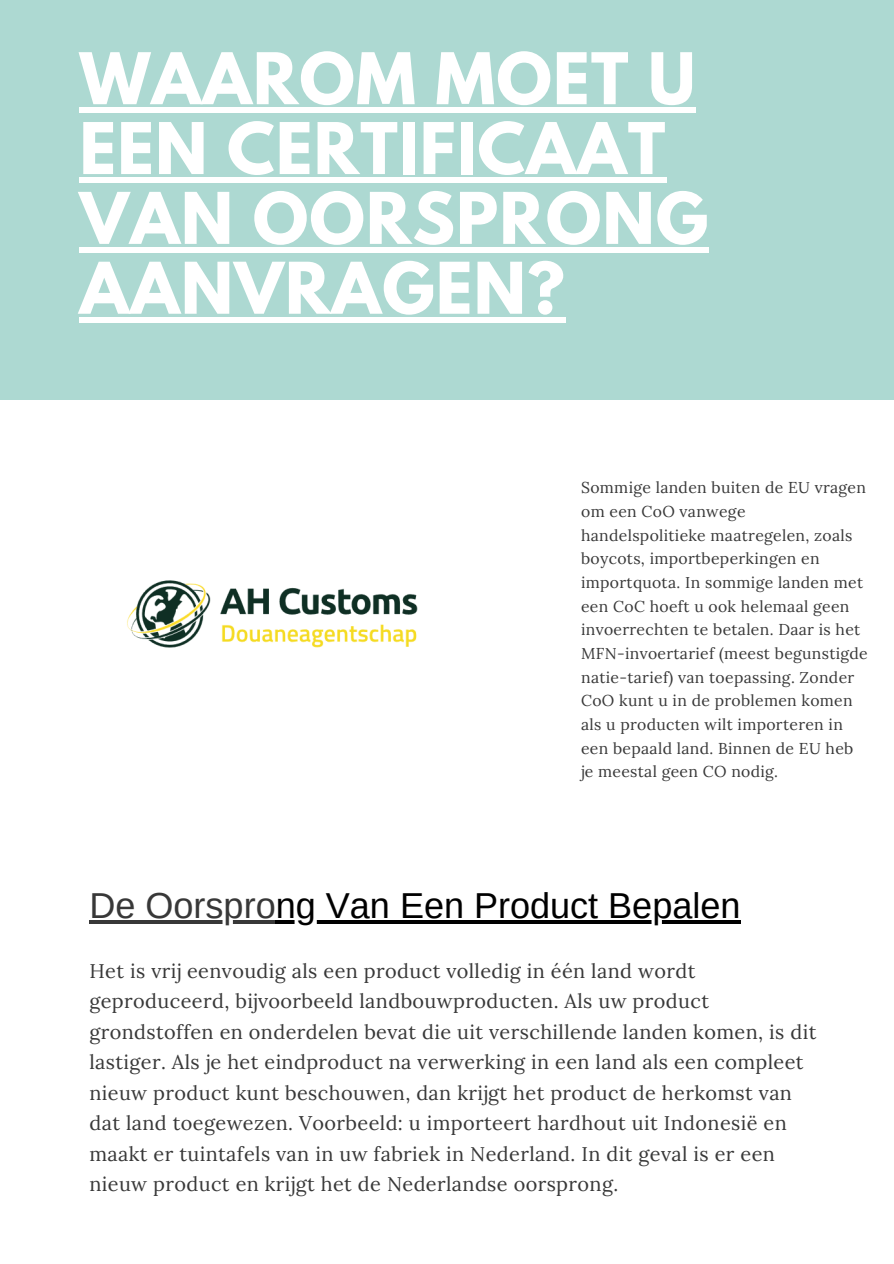
<style>
.page{position:relative;width:894px;height:1264px;background:#fff}
.page>*{position:absolute;margin:0;border:0;box-sizing:border-box;transform-origin:0 0}
.t1{font:700 63px/69.8px "League Spartan";letter-spacing:.02em;color:#fff}
.t2{font:36px "Arimo";color:#000}
.t3{font:19.8px/30.5px "Lora";letter-spacing:.02em;color:#383838}
.t4{font:15.75px/23.7px "Lora";letter-spacing:.02em;color:#383838}
.s1{color:#383838}
</style>
<div class="page">
<div style="left:0;top:0;width:893px;height:400px;background:#add9d2"></div>
<div style="left:79px;top:108px;width:617px;height:5px;background:#fff"></div>
<div style="left:79px;top:177px;width:587px;height:6px;background:#fff"></div>
<div style="left:79px;top:247px;width:630px;height:6px;background:#fff"></div>
<div style="left:79px;top:317px;width:487px;height:6px;background:#fff"></div>
<img style="left:127px;top:580px;width:291px;height:68px">
<hr style="left:89px;top:920px;width:187px;height:4px;background:#383838">
<hr style="left:276px;top:920px;width:464px;height:4px;background:#000">
<p class="t1" style="left:79px;top:52px;width:630px">WAAROM MOET U<br>EEN CERTIFICAAT<br>VAN OORSPRONG<br>AANVRAGEN?</p>
<p class="t4" style="left:581px;top:476px;width:288px">Sommige landen buiten de EU vragen om een CoO vanwege handelspolitieke maatregelen, zoals boycots, importbeperkingen en importquota. In sommige landen met een CoC hoeft u ook helemaal geen invoerrechten te betalen. Daar is het<br>MFN-invoertarief (meest begunstigde natie-tarief) van toepassing. Zonder<br>CoO kunt u in de problemen komen als u producten wilt importeren in een bepaald land. Binnen de EU heb je meestal geen CO nodig.</p>
<p class="t2" style="left:89px;top:885px;width:652px"><span class="s1">De Oorspro</span>ng Van Een Product Bepalen</p>
<p class="t3" style="left:89px;top:955px;width:728px">Het is vrij eenvoudig als een product volledig in één land wordt geproduceerd, bijvoorbeeld landbouwproducten. Als uw product grondstoffen en onderdelen bevat die uit verschillende landen komen, is dit lastiger. Als je het eindproduct na verwerking in een land als een compleet nieuw product kunt beschouwen, dan krijgt het product de herkomst van dat land toegewezen. Voorbeeld: u importeert hardhout uit Indonesië en maakt er tuintafels van in uw fabriek in Nederland. In dit geval is er een nieuw product en krijgt het de Nederlandse oorsprong.</p>
</div>
